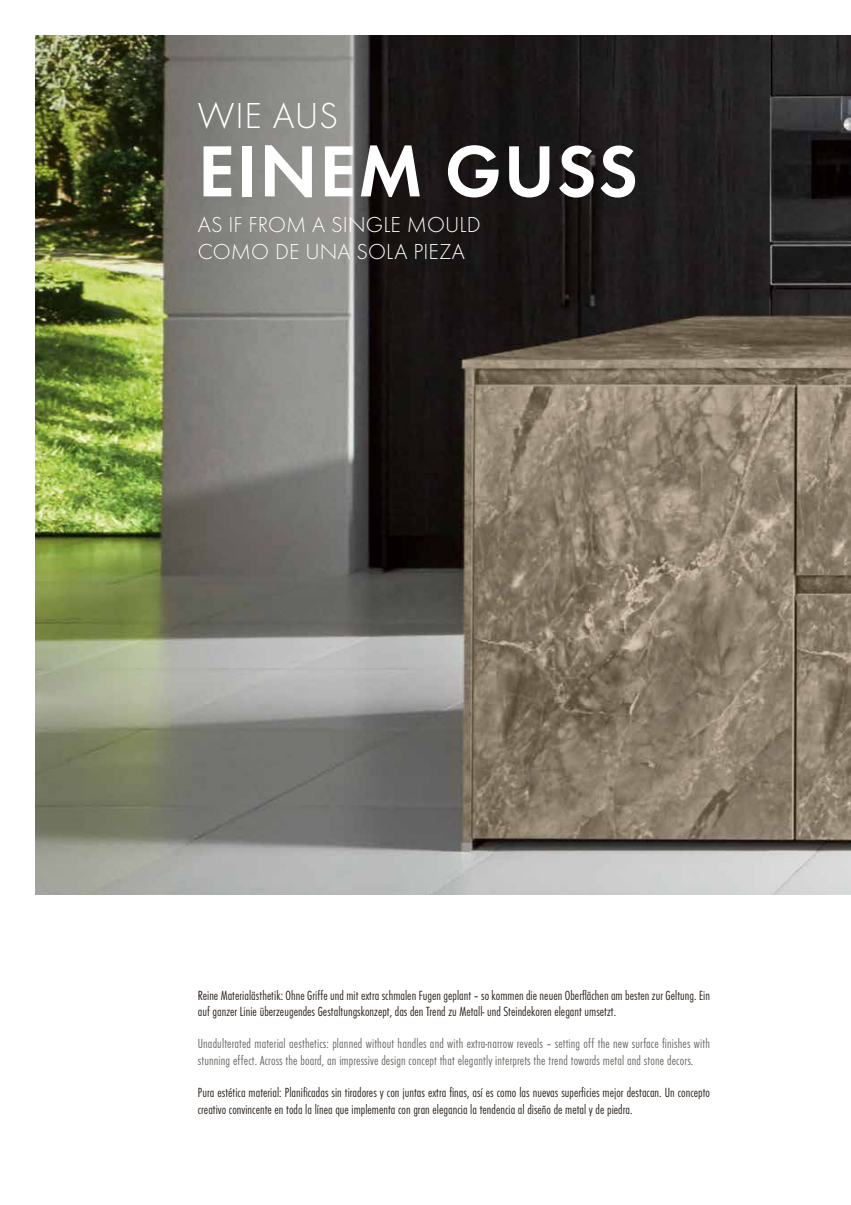
<style>
.page{position:relative;width:851px;height:1205px;background:#fff}
.page>*{position:absolute;margin:0;border:0;box-sizing:border-box;transform-origin:0 0}
.t1{font:600 75px "Futura T";letter-spacing:.02em;color:#fff}
.t2{font:300 37.5px "Futura T";letter-spacing:.02em;color:#fff}
.t3{font:300 22.5px/27.5px "Futura T";letter-spacing:.005em;color:#fff}
.t4{font:13.75px/16.2px "Futura T Lig Con";letter-spacing:.005em;color:#29211a}
.t5{font:13.75px/16.2px "Futura T Lig Con";letter-spacing:.01em;color:#6a6864}
</style>
<div class="page">
<img style="left:35px;top:35px;width:815px;height:860px">
<h2 class="t2" style="left:198px;top:93px;width:142px">WIE AUS</h2>
<h1 class="t1" style="left:198px;top:127px;width:441px">EINEM GUSS</h1>
<h3 class="t3" style="left:198px;top:210px;width:284px">AS IF FROM A SINGLE MOULD<br>COMO DE UNA SOLA PIEZA</h3>
<p class="t4" style="left:198px;top:987px;width:513px">Reine Materialästhetik: Ohne Griffe und mit extra schmalen Fugen geplant – so kommen die neuen Oberflächen am besten zur Geltung. Ein auf ganzer Linie überzeugendes Gestaltungskonzept, das den Trend zu Metall- und Steindekoren elegant umsetzt.</p>
<p class="t5" style="left:198px;top:1036px;width:513px">Unadulterated material aesthetics: planned without handles and with extra-narrow reveals – setting off the new surface finishes with stunning effect. Across the board, an impressive design concept that elegantly interprets the trend towards metal and stone decors.</p>
<p class="t4" style="left:198px;top:1085px;width:513px">Pura estética material: Planificadas sin tiradores y con juntas extra finas, así es como las nuevas superficies mejor destacan. Un concepto creativo convincente en toda la línea que implementa con gran elegancia la tendencia al diseño de metal y de piedra.</p>
</div>
